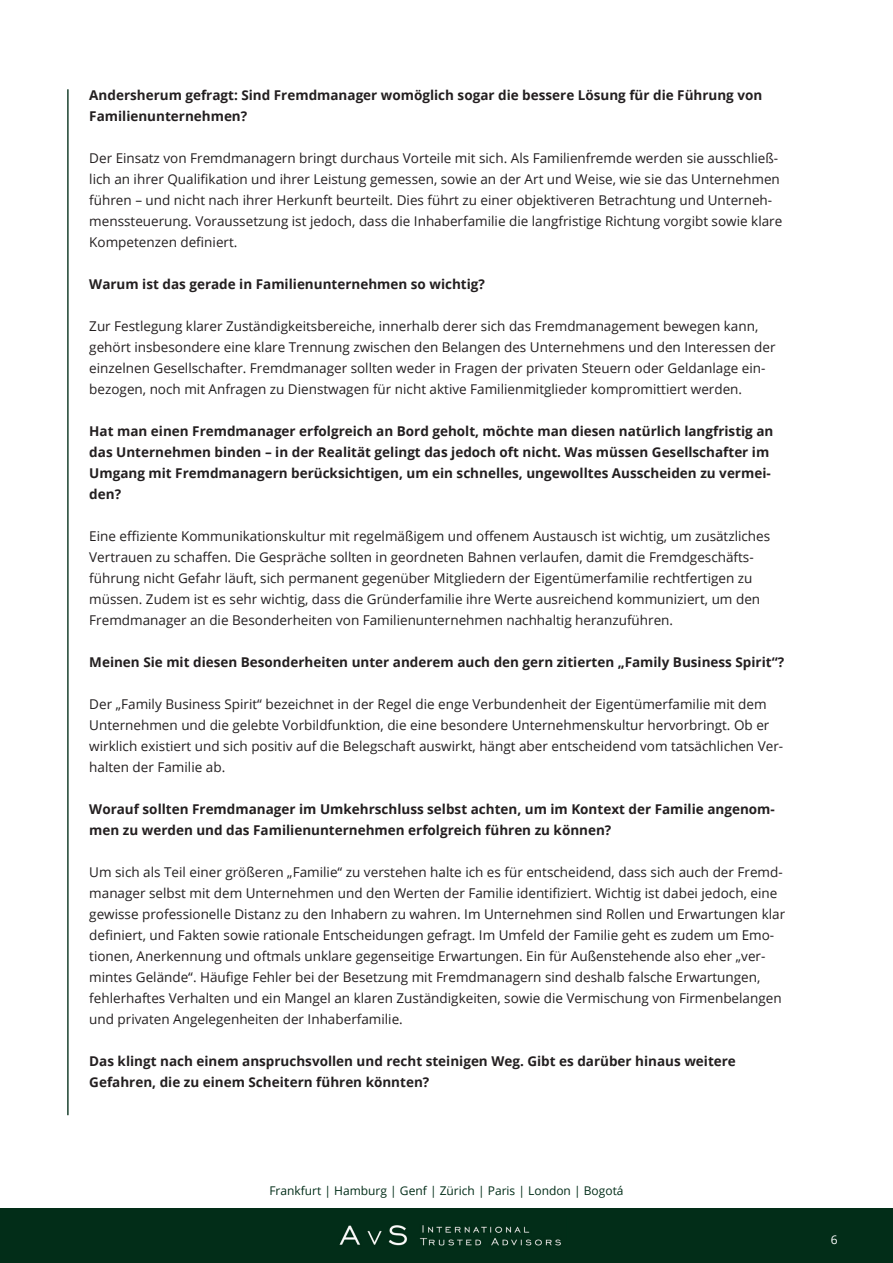
<style>
.page{position:relative;width:893px;height:1263px;background:#fff}
.page>*{position:absolute;margin:0;border:0;box-sizing:border-box;transform-origin:0 0}
.t1{font:13.5px/21px "Open Sans";color:#231f20}
.t2{font:700 13.5px/21px "Open Sans";color:#231f20}
.t3{font:12px "Open Sans";color:#022d18}
.t4{font:12px "Open Sans";color:#fff}
</style>
<div class="page">
<hr style="left:67px;top:89px;width:2px;height:1026px;background:#022d18">
<div style="left:0;top:1209px;width:893px;height:54px;background:#022d18"></div>
<img style="left:339px;top:1225px;width:222px;height:21px">
<p class="t2" style="left:89px;top:84px;width:675px">Andersherum gefragt: Sind Fremdmanager womöglich sogar die bessere Lösung für die Führung von<br>Familienunternehmen?</p>
<p class="t1" style="left:89px;top:147px;width:694px">Der Einsatz von Fremdmanagern bringt durchaus Vorteile mit sich. Als Familienfremde werden sie ausschließ&shy;lich an ihrer Qualifikation und ihrer Leistung gemessen, sowie an der Art und Weise, wie sie das Unternehmen führen – und nicht nach ihrer Herkunft beurteilt. Dies führt zu einer objektiveren Betrachtung und Unterneh&shy;menssteuerung. Voraussetzung ist jedoch, dass die Inhaberfamilie die langfristige Richtung vorgibt sowie klare Kompetenzen definiert.</p>
<p class="t2" style="left:89px;top:273px;width:397px">Warum ist das gerade in Familienunternehmen so wichtig?</p>
<p class="t1" style="left:89px;top:315px;width:688px">Zur Festlegung klarer Zuständigkeitsbereiche, innerhalb derer sich das Fremdmanagement bewegen kann, gehört insbesondere eine klare Trennung zwischen den Belangen des Unternehmens und den Interessen der einzelnen Gesellschafter. Fremdmanager sollten weder in Fragen der privaten Steuern oder Geldanlage ein&shy;bezogen, noch mit Anfragen zu Dienstwagen für nicht aktive Familienmitglieder kompromittiert werden.</p>
<p class="t2" style="left:89px;top:420px;width:686px">Hat man einen Fremdmanager erfolgreich an Bord geholt, möchte man diesen natürlich langfristig an das Unternehmen binden – in der Realität gelingt das jedoch oft nicht. Was müssen Gesellschafter im Umgang mit Fremdmanagern berücksichtigen, um ein schnelles, ungewolltes Ausscheiden zu vermei&shy;den?</p>
<p class="t1" style="left:89px;top:525px;width:682px">Eine effiziente Kommunikationskultur mit regelmäßigem und offenem Austausch ist wichtig, um zusätzliches Vertrauen zu schaffen. Die Gespräche sollten in geordneten Bahnen verlaufen, damit die Fremdgeschäfts&shy;führung nicht Gefahr läuft, sich permanent gegenüber Mitgliedern der Eigentümerfamilie rechtfertigen zu müssen. Zudem ist es sehr wichtig, dass die Gründerfamilie ihre Werte ausreichend kommuniziert, um den Fremdmanager an die Besonderheiten von Familienunternehmen nachhaltig heranzuführen.</p>
<p class="t2" style="left:89px;top:651px;width:696px">Meinen Sie mit diesen Besonderheiten unter anderem auch den gern zitierten „Family Business Spirit“?</p>
<p class="t1" style="left:89px;top:693px;width:695px">Der „Family Business Spirit“ bezeichnet in der Regel die enge Verbundenheit der Eigentümerfamilie mit dem Unternehmen und die gelebte Vorbildfunktion, die eine besondere Unternehmenskultur hervorbringt. Ob er wirklich existiert und sich positiv auf die Belegschaft auswirkt, hängt aber entscheidend vom tatsächlichen Ver&shy;halten der Familie ab.</p>
<p class="t2" style="left:89px;top:798px;width:687px">Worauf sollten Fremdmanager im Umkehrschluss selbst achten, um im Kontext der Familie angenom&shy;men zu werden und das Familienunternehmen erfolgreich führen zu können?</p>
<p class="t1" style="left:89px;top:861px;width:697px">Um sich als Teil einer größeren „Familie“ zu verstehen halte ich es für entscheidend, dass sich auch der Fremd&shy;manager selbst mit dem Unternehmen und den Werten der Familie identifiziert. Wichtig ist dabei jedoch, eine gewisse professionelle Distanz zu den Inhabern zu wahren. Im Unternehmen sind Rollen und Erwartungen klar definiert, und Fakten sowie rationale Entscheidungen gefragt. Im Umfeld der Familie geht es zudem um Emo&shy;tionen, Anerkennung und oftmals unklare gegenseitige Erwartungen. Ein für Außenstehende also eher „ver&shy;mintes Gelände“. Häufige Fehler bei der Besetzung mit Fremdmanagern sind deshalb falsche Erwartungen, fehlerhaftes Verhalten und ein Mangel an klaren Zuständigkeiten, sowie die Vermischung von Firmenbelangen und privaten Angelegenheiten der Inhaberfamilie.</p>
<p class="t2" style="left:89px;top:1050px;width:648px">Das klingt nach einem anspruchsvollen und recht steinigen Weg. Gibt es darüber hinaus weitere<br>Gefahren, die zu einem Scheitern führen könnten?</p>
<p class="t3" style="left:269px;top:1182px;width:356px">Frankfurt | Hamburg | Genf | Zürich | Paris | London | Bogotá</p>
<p class="t4" style="left:831px;top:1231px;width:8px">6</p>
</div>
